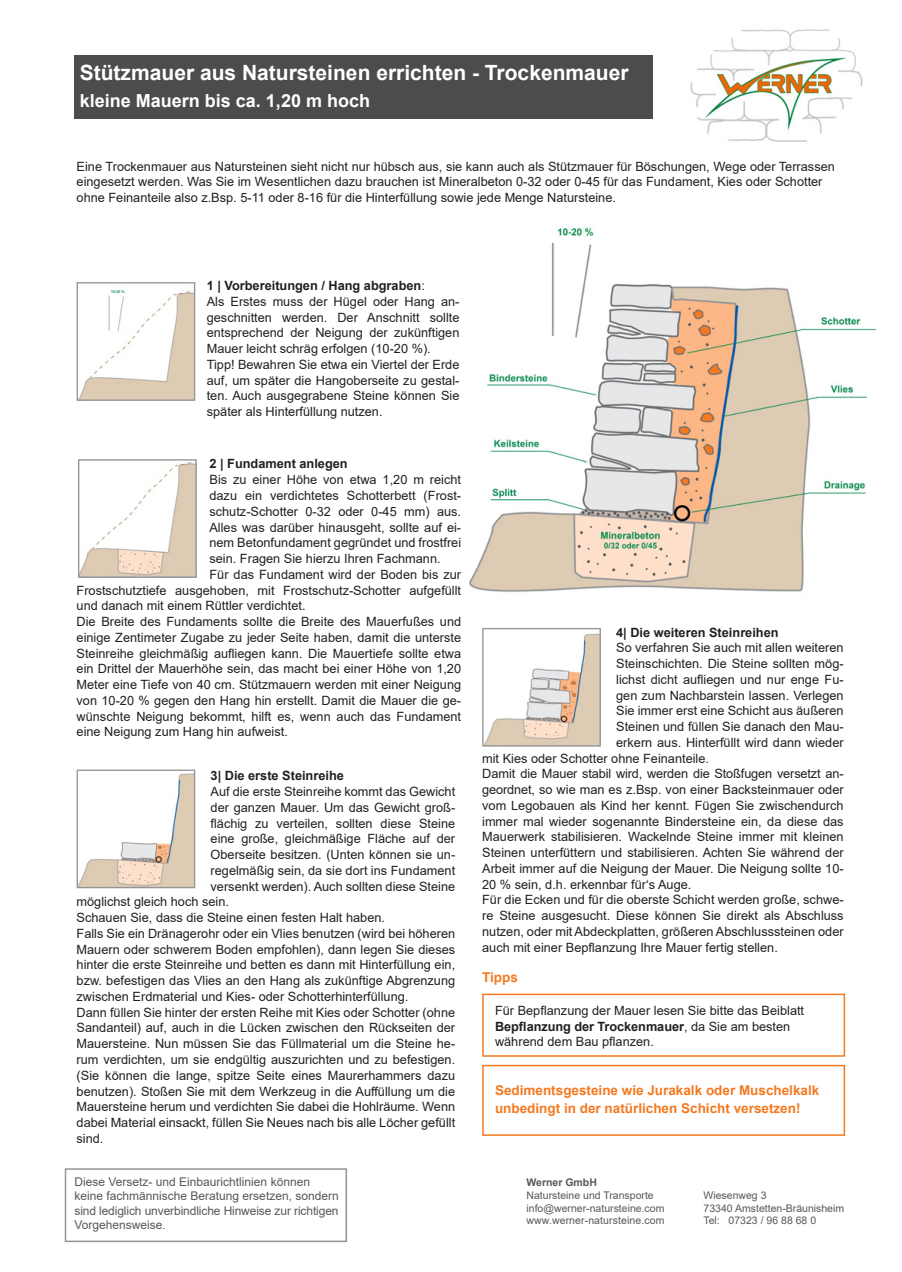
<style>
.page{position:relative;width:902px;height:1272px;background:#fff}
.page>*{position:absolute;margin:0;border:0;box-sizing:border-box;transform-origin:0 0}
.t1{font:700 21px "Arial";color:#fff}
.t2{font:700 18px "Arial";color:#fff}
.t3{font:700 13.5px "Arial";color:#f47921}
.t4{font:12.75px/15.8px "Arial";color:#231f20;text-align:justify}
.t5{font:700 12.75px "Arial";color:#231f20}
.t6{font:12px/14.4px "Arial";color:#57585a}
.t7{font:10.5px "Arial";color:#57585a}
.t8{font:700 10.5px "Arial";color:#57585a}
.s1{font-weight:400}
</style>
<div class="page">
<div style="left:74px;top:55px;width:578px;height:64px;background:#4b4c4d"></div>
<div style="left:482px;top:993px;width:363px;height:63px;border:2px solid #f47921"></div>
<div style="left:482px;top:1064px;width:363px;height:71px;border:2px solid #f47921"></div>
<img style="left:469px;top:227px;width:407px;height:365px">
<img style="left:690px;top:29px;width:173px;height:113px">
<img style="left:79px;top:290px;width:114px;height:109px">
<div style="left:77px;top:282px;width:118px;height:119px;border:1px solid #939598"></div>
<img style="left:80px;top:461px;width:115px;height:115px">
<div style="left:78px;top:459px;width:119px;height:119px;border:1px solid #939598"></div>
<img style="left:79px;top:773px;width:114px;height:113px">
<div style="left:77px;top:769px;width:118px;height:119px;border:1px solid #939598"></div>
<img style="left:484px;top:633px;width:115px;height:111px">
<div style="left:482px;top:628px;width:119px;height:118px;border:1px solid #939598"></div>
<div style="left:65px;top:1168px;width:282px;height:73px;border:2px solid #939598"></div>
<p class="t1" style="left:80px;top:58px;width:550px">Stützmauer aus Natursteinen errichten - Trockenmauer</p>
<p class="t2" style="left:80px;top:88px;width:292px">kleine Mauern bis ca. 1,20 m hoch</p>
<p class="t4" style="left:77px;top:158px;width:759px;text-align:left">Eine Trockenmauer aus Natursteinen sieht nicht nur hübsch aus, sie kann auch als Stützmauer für Böschungen, Wege oder Terrassen eingesetzt werden. Was Sie im Wesentlichen dazu brauchen ist Mineralbeton 0-32 oder 0-45 für das Fundament, Kies oder Schotter ohne Feinanteile also z.Bsp. 5-11 oder 8-16 für die Hinterfüllung sowie jede Menge Natursteine.</p>
<p class="t5" style="left:207px;top:277px;width:219px">1 | Vorbereitungen / Hang abgraben<span class="s1">:</span></p>
<p class="t4" style="left:207px;top:293px;width:254px">Als Erstes muss der Hügel oder Hang an&shy;geschnitten werden. Der Anschnitt sollte entsprechend der Neigung der zukünftigen Mauer leicht schräg erfolgen (10-20 %).</p>
<p class="t4" style="left:207px;top:356px;width:254px">Tipp! Bewahren Sie etwa ein Viertel der Erde auf, um später die Hangoberseite zu gestal&shy;ten. Auch ausgegrabene Steine können Sie später als Hinterfüllung nutzen.</p>
<p class="t5" style="left:209px;top:455px;width:140px">2 | Fundament anlegen</p>
<p class="t4" style="left:209px;top:472px;width:253px">Bis zu einer Höhe von etwa 1,20 m reicht dazu ein verdichtetes Schotterbett (Frost&shy;schutz-Schotter 0-32 oder 0-45 mm) aus.<br>Alles was darüber hinausgeht, sollte auf ei&shy;nem Betonfundament gegründet und frostfrei sein. Fragen Sie hierzu Ihren Fachmann.</p>
<p class="t4" style="left:77px;top:566px;width:386px;text-indent:133px">Für das Fundament wird der Boden bis zur Frostschutztiefe ausgehoben, mit Frostschutz-Schotter aufgefüllt und danach mit einem Rüttler verdichtet.</p>
<p class="t4" style="left:77px;top:613px;width:386px">Die Breite des Fundaments sollte die Breite des Mauerfußes und einige Zentimeter Zugabe zu jeder Seite haben, damit die unterste Steinreihe gleichmäßig aufliegen kann. Die Mauertiefe sollte etwa ein Drittel der Mauerhöhe sein, das macht bei einer Höhe von 1,20<br>Meter eine Tiefe von 40 cm. Stützmauern werden mit einer Neigung von 10-20 % gegen den Hang hin erstellt. Damit die Mauer die ge&shy;wünschte Neigung bekommt, hilft es, wenn auch das Fundament eine Neigung zum Hang hin aufweist.</p>
<p class="t5" style="left:210px;top:766px;width:135px">3| Die erste Steinreihe</p>
<p class="t4" style="left:210px;top:783px;width:246px">Auf die erste Steinreihe kommt das Gewicht</p>
<p class="t4" style="left:210px;top:799px;width:246px">der ganzen Mauer. Um das Gewicht groß-</p>
<p class="t4" style="left:210px;top:815px;width:246px">flächig zu verteilen, sollten diese Steine</p>
<p class="t4" style="left:210px;top:831px;width:246px">eine große, gleichmäßige Fläche auf der</p>
<p class="t4" style="left:210px;top:846px;width:246px">Oberseite besitzen. (Unten können sie un-</p>
<p class="t4" style="left:210px;top:862px;width:246px">regelmäßig sein, da sie dort ins Fundament</p>
<p class="t4" style="left:210px;top:878px;width:246px">versenkt werden). Auch sollten diese Steine</p>
<p class="t4" style="left:77px;top:894px;width:154px">möglichst gleich hoch sein.</p>
<p class="t4" style="left:77px;top:909px;width:310px">Schauen Sie, dass die Steine einen festen Halt haben.</p>
<p class="t4" style="left:77px;top:925px;width:380px">Falls Sie ein Dränagerohr oder ein Vlies benutzen (wird bei höheren Mauern oder schwerem Boden empfohlen), dann legen Sie dieses hinter die erste Steinreihe und betten es dann mit Hinterfüllung ein, bzw. befestigen das Vlies an den Hang als zukünftige Abgrenzung zwischen Erdmaterial und Kies- oder Schotterhinterfüllung.</p>
<p class="t4" style="left:77px;top:1004px;width:380px">Dann füllen Sie hinter der ersten Reihe mit Kies oder Schotter (ohne Sandanteil) auf, auch in die Lücken zwischen den Rückseiten der Mauersteine. Nun müssen Sie das Füllmaterial um die Steine he&shy;rum verdichten, um sie endgültig auszurichten und zu befestigen. (Sie können die lange, spitze Seite eines Maurerhammers dazu benutzen). Stoßen Sie mit dem Werkzeug in die Auffüllung um die Mauersteine herum und verdichten Sie dabei die Hohlräume. Wenn dabei Material einsackt, füllen Sie Neues nach bis alle Löcher gefüllt sind.</p>
<p class="t5" style="left:616px;top:623px;width:164px">4| Die weiteren Steinreihen</p>
<p class="t4" style="left:616px;top:640px;width:229px">So verfahren Sie auch mit allen weiteren</p>
<p class="t4" style="left:616px;top:655px;width:229px">Steinschichten. Die Steine sollten mög-</p>
<p class="t4" style="left:616px;top:671px;width:229px">lichst dicht aufliegen und nur enge Fu-</p>
<p class="t4" style="left:616px;top:687px;width:229px">gen zum Nachbarstein lassen. Verlegen</p>
<p class="t4" style="left:616px;top:703px;width:229px">Sie immer erst eine Schicht aus äußeren</p>
<p class="t4" style="left:616px;top:718px;width:229px">Steinen und füllen Sie danach den Mau-</p>
<p class="t4" style="left:616px;top:734px;width:229px">erkern aus. Hinterfüllt wird dann wieder</p>
<p class="t4" style="left:482px;top:750px;width:228px">mit Kies oder Schotter ohne Feinanteile.</p>
<p class="t4" style="left:482px;top:766px;width:363px">Damit die Mauer stabil wird, werden die Stoßfugen versetzt an&shy;geordnet, so wie man es z.Bsp. von einer Backsteinmauer oder vom Legobauen als Kind her kennt. Fügen Sie zwischendurch immer mal wieder sogenannte Bindersteine ein, da diese das Mauerwerk stabilisieren. Wackelnde Steine immer mit kleinen Steinen unterfüttern und stabilisieren. Achten Sie während der Arbeit immer auf die Neigung der Mauer. Die Neigung sollte 10- 20 % sein, d.h. erkennbar für‘s Auge.</p>
<p class="t4" style="left:482px;top:892px;width:363px">Für die Ecken und für die oberste Schicht werden große, schwe&shy;re Steine ausgesucht. Diese können Sie direkt als Abschluss nutzen, oder mit Abdeckplatten, größeren Abschlusssteinen oder auch mit einer Bepflanzung Ihre Mauer fertig stellen.</p>
<p class="t3" style="left:482px;top:967px;width:37px">Tipps</p>
<p class="t4" style="left:495px;top:1002px;width:310px">Für Bepflanzung der Mauer lesen Sie bitte das Beiblatt</p>
<p class="t5" style="left:495px;top:1017px;width:297px">Bepflanzung der Trockenmauer<span class="s1">, da Sie am besten</span></p>
<p class="t4" style="left:495px;top:1033px;width:160px">während dem Bau pflanzen.</p>
<p class="t3" style="left:495px;top:1080px;width:326px">Sedimentsgesteine wie Jurakalk oder Muschelkalk</p>
<p class="t3" style="left:495px;top:1098px;width:307px">unbedingt in der natürlichen Schicht versetzen!</p>
<p class="t6" style="left:74px;top:1174px;width:266px">Diese Versetz- und Einbaurichtlinien können keine fachmännische Beratung ersetzen, sondern sind lediglich unverbindliche Hinweise zur richtigen Vorgehensweise.</p>
<p class="t8" style="left:526px;top:1174px;width:72px">Werner GmbH</p>
<p class="t7" style="left:526px;top:1187px;width:129px">Natursteine und Transporte</p>
<p class="t7" style="left:526px;top:1200px;width:139px">info@werner-natursteine.com</p>
<p class="t7" style="left:526px;top:1213px;width:139px">www.werner-natursteine.com</p>
<p class="t7" style="left:703px;top:1187px;width:65px">Wiesenweg 3</p>
<p class="t7" style="left:703px;top:1200px;width:142px">73340 Amstetten-Bräunisheim</p>
<p class="t7" style="left:703px;top:1213px;width:114px">Tel: 07323 / 96 88 68 0</p>
</div>
